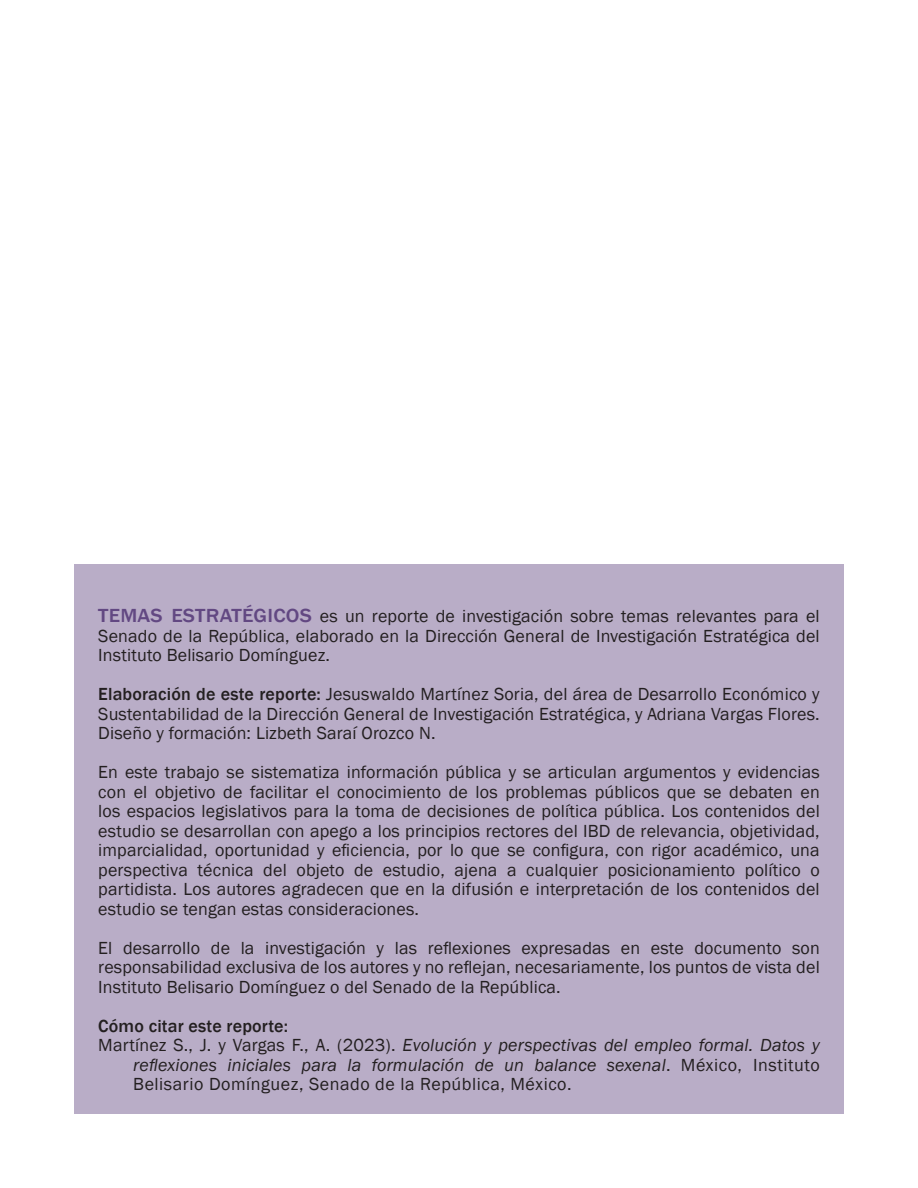
<style>
.page{position:relative;width:918px;height:1188px;background:#fff}
.page>*{position:absolute;margin:0;border:0;box-sizing:border-box;transform-origin:0 0}
._01_creditos{font:18px/19.5px "Franklin Gothic";letter-spacing:.01em;color:#231f20;text-align:justify}
.REFERENCIAS{font:italic 18px/19.5px "Franklin Gothic";letter-spacing:.01em;color:#231f20;text-align:justify}
.creditos{font:18px/19.5px "Franklin Gothic";letter-spacing:.01em;color:#231f20;text-align:justify}
.texto{font:500 18px "Franklin Gothic";letter-spacing:.01em;color:#231f20}
.s1{font-weight:500;font-size:19.5px;color:#624882}
.s2{font-weight:500}
.s3{font-style:normal}
</style>
<div class="page">
<div style="left:74px;top:565px;width:770px;height:549px;background:#b9adc7"></div>
<p class="creditos" style="left:98px;top:607px;width:723px"><span class="s1">TEMAS ESTRATÉGICOS</span> es un reporte de investigación sobre temas relevantes para el Senado de la República, elaborado en la Dirección General de Investigación Estratégica del Instituto Belisario Domínguez.</p>
<p class="_01_creditos" style="left:98px;top:685px;width:723px"><span class="s2">Elaboración de este reporte:</span> Jesuswaldo Martínez Soria, del área de Desarrollo Económico y Sustentabilidad de la Dirección General de Investigación Estratégica, y Adriana Vargas Flores.<br>Diseño y formación: Lizbeth Saraí Orozco N.</p>
<p class="_01_creditos" style="left:98px;top:763px;width:723px">En este trabajo se sistematiza información pública y se articulan argumentos y evidencias con el objetivo de facilitar el conocimiento de los problemas públicos que se debaten en los espacios legislativos para la toma de decisiones de política pública. Los contenidos del estudio se desarrollan con apego a los principios rectores del IBD de relevancia, objetividad, imparcialidad, oportunidad y eficiencia, por lo que se configura, con rigor académico, una perspectiva técnica del objeto de estudio, ajena a cualquier posicionamiento político o partidista. Los autores agradecen que en la difusión e interpretación de los contenidos del estudio se tengan estas consideraciones.</p>
<p class="_01_creditos" style="left:98px;top:938px;width:723px">El desarrollo de la investigación y las reflexiones expresadas en este documento son responsabilidad exclusiva de los autores y no reflejan, necesariamente, los puntos de vista del Instituto Belisario Domínguez o del Senado de la República.</p>
<p class="texto" style="left:98px;top:1015px;width:191px">Cómo citar este reporte:</p>
<p class="REFERENCIAS" style="left:133px;top:1036px;width:688px;text-indent:-35px"><span class="s3">Martínez S., J. y Vargas F., A. (2023).</span> Evolución y perspectivas del empleo formal. Datos y reflexiones iniciales para la formulación de un balance sexenal<span class="s3">. México, Instituto Belisario Domínguez, Senado de la República, México.</span></p>
</div>
